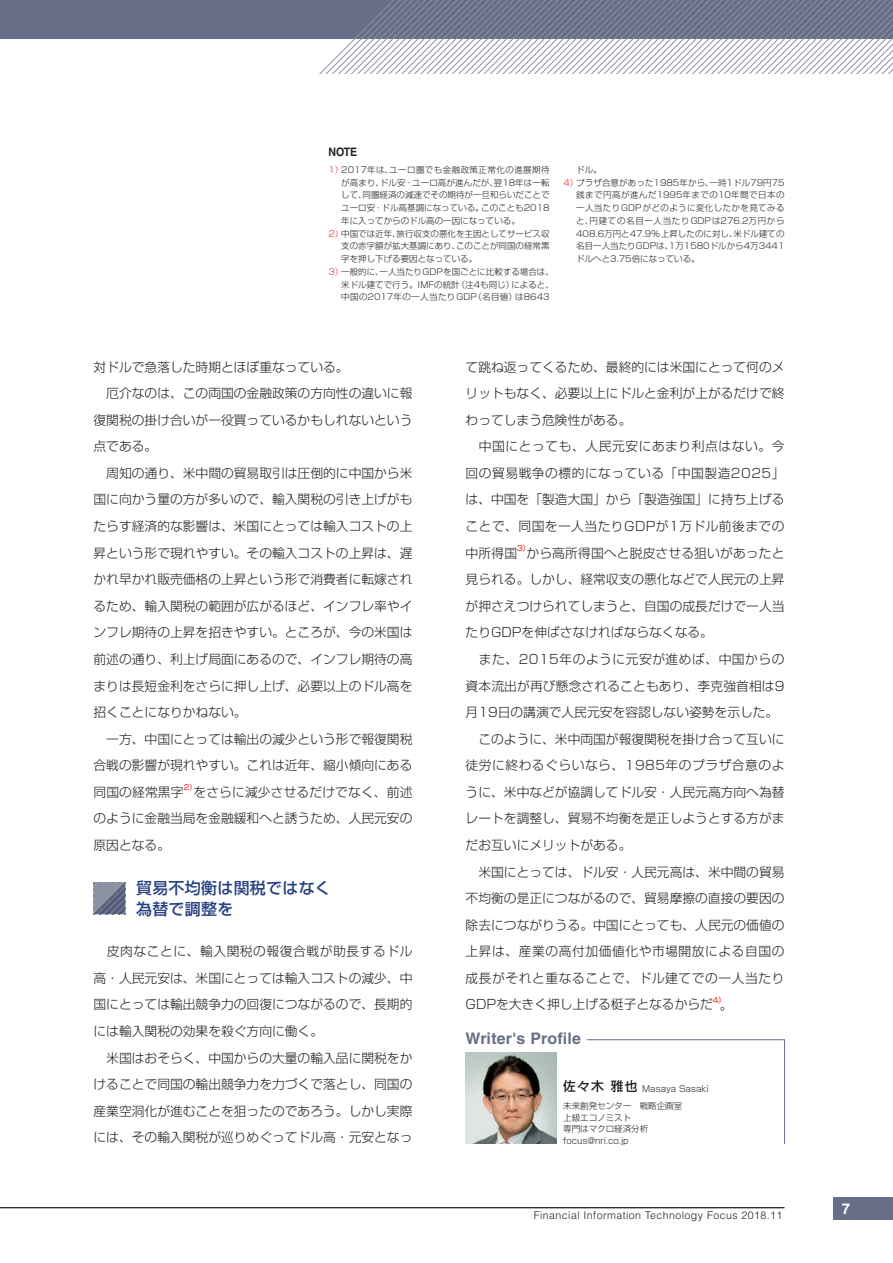
<style>
.page{position:relative;width:893px;height:1263px;background:#fff}
.page>*{position:absolute;margin:0;border:0;box-sizing:border-box;transform-origin:0 0}
.t1{font:500 15.9px/20.2px "Shin Go Pro";letter-spacing:.02em;color:#264081}
.t2{font:700 15.9px "Helvetica LT Std";letter-spacing:.005em;color:#666f87}
.t3{font:700 14.85px "Helvetica LT Std";color:#fff}
.t4{font:300 12.75px/26.5px "Shin Go Pro";color:#231f20}
.t5{font:700 11.7px "Helvetica LT Std";color:#231f20;scale:.91 1}
.t6{font:300 10.65px "Helvetica LT Std";letter-spacing:.04em;color:#231f20}
.t7{font:300 8.55px/11.7px "Shin Go Pro";color:#231f20}
.t8{font:300 8.55px "Shin Go Pro";letter-spacing:.05em;color:#231f20}
.t9{font:300 8.55px "Shin Go Pro";letter-spacing:.025em;color:#231f20}
.t10{font:300 8.55px "Shin Go Pro";letter-spacing:.075em;color:#231f20}
.t11{font:300 8.55px "Shin Go Pro";letter-spacing:.06em;color:#231f20}
.t12{font:300 8.55px "Shin Go Pro";letter-spacing:.045em;color:#231f20}
.t13{font:7.5px "Shin Go Pro";color:#ee1d23}
.s1{color:#ee1d23}
.s2{font-weight:500;font-size:12.75px}
</style>
<div class="page">
<div style="left:0;top:0;width:893px;height:38px;background:#666f87"></div>
<svg style="left:282px;top:0;width:611px;height:74px"></svg>
<svg style="left:586px;top:1039px;width:199px;height:105px"></svg>
<hr style="left:0;top:1207px;width:784px;height:1px;background:#231f20">
<svg style="left:94px;top:882px;width:31px;height:32px"></svg>
<img style="left:466px;top:1053px;width:91px;height:91px">
<div style="left:833px;top:1197px;width:60px;height:23px;background:#666f87"></div>
<p class="t5" style="left:328px;top:145px;width:33px">NOTE</p>
<p class="t8" style="left:328px;top:163px;width:223px"><span class="s1">1）</span>2017年は、ユーロ圏でも金融政策正常化の進展期待</p>
<p class="t7" style="left:341px;top:175px;width:210px">が高まり、ドル安・ユーロ高が進んだが、翌18年は一転</p>
<p class="t7" style="left:341px;top:188px;width:210px">して、同圏経済の減速でその期待が一旦和らいだことで</p>
<p class="t7" style="left:341px;top:201px;width:210px">ユーロ安・ドル高基調になっている。このことも2018</p>
<p class="t7" style="left:341px;top:214px;width:180px">年に入ってからのドル高の一因になっている。</p>
<p class="t7" style="left:328px;top:226px;width:223px"><span class="s1">2）</span>中国では近年、旅行収支の悪化を主因としてサービス収</p>
<p class="t7" style="left:341px;top:239px;width:210px">支の赤字額が拡大基調にあり、このことが同国の経常黒</p>
<p class="t7" style="left:341px;top:252px;width:138px">字を押し下げる要因となっている。</p>
<p class="t7" style="left:328px;top:265px;width:227px"><span class="s1">3）</span>一般的に、一人当たりGDPを国ごとに比較する場合は、</p>
<p class="t7" style="left:341px;top:277px;width:214px">米ドル建てで行う。IMFの統計（注4も同じ）によると、</p>
<p class="t9" style="left:341px;top:290px;width:210px">中国の2017年の一人当たりGDP（名目値）は8643</p>
<p class="t7" style="left:576px;top:163px;width:27px">ドル。</p>
<p class="t7" style="left:563px;top:175px;width:223px"><span class="s1">4）</span>プラザ合意があった1985年から、一時1ドル79円75</p>
<p class="t11" style="left:576px;top:188px;width:210px">銭まで円高が進んだ1995年までの10年間で日本の</p>
<p class="t12" style="left:576px;top:201px;width:210px">一人当たりGDPがどのように変化したかを見てみる</p>
<p class="t10" style="left:576px;top:214px;width:210px">と、円建ての名目一人当たりGDPは276.2万円から</p>
<p class="t7" style="left:576px;top:226px;width:210px">408.6万円と47.9%上昇したのに対し、米ドル建ての</p>
<p class="t7" style="left:576px;top:239px;width:210px">名目一人当たりGDPは、1万1580ドルから4万3441</p>
<p class="t7" style="left:576px;top:252px;width:125px">ドルへと3.75倍になっている。</p>
<p class="t4" style="left:94px;top:352px;width:320px">対ドルで急落した時期とほぼ重なっている。<br>　厄介なのは、この両国の金融政策の方向性の違いに報復関税の掛け合いが一役買っているかもしれないという点である。<br>　周知の通り、米中間の貿易取引は圧倒的に中国から米国に向かう量の方が多いので、輸入関税の引き上げがもたらす経済的な影響は、米国にとっては輸入コストの上昇という形で現れやすい。その輸入コストの上昇は、遅かれ早かれ販売価格の上昇という形で消費者に転嫁されるため、輸入関税の範囲が広がるほど、インフレ率やインフレ期待の上昇を招きやすい。ところが、今の米国は前述の通り、利上げ局面にあるので、インフレ期待の高まりは長短金利をさらに押し上げ、必要以上のドル高を招くことになりかねない。<br>　一方、中国にとっては輸出の減少という形で報復関税合戦の影響が現れやすい。これは近年、縮小傾向にある同国の経常黒字</p>
<p class="t13" style="left:184px;top:781px;width:14px">2）</p>
<p class="t4" style="left:94px;top:777px;width:320px;text-align:justify;text-indent:100px">をさらに減少させるだけでなく、前述のように金融当局を金融緩和へと誘うため、人民元安の原因となる。</p>
<p class="t1" style="left:136px;top:876px;width:196px">貿易不均衡は関税ではなく為替で調整を</p>
<p class="t4" style="left:94px;top:937px;width:320px">　皮肉なことに、輸入関税の報復合戦が助長するドル高・人民元安は、米国にとっては輸入コストの減少、中国にとっては輸出競争力の回復につながるので、長期的には輸入関税の効果を殺ぐ方向に働く。<br>　米国はおそらく、中国からの大量の輸入品に関税をかけることで同国の輸出競争力を力づくで落とし、同国の産業空洞化が進むことを狙ったのであろう。しかし実際には、その輸入関税が巡りめぐってドル高・元安となっ</p>
<p class="t4" style="left:466px;top:352px;width:320px">て跳ね返ってくるため、最終的には米国にとって何のメリットもなく、必要以上にドルと金利が上がるだけで終わってしまう危険性がある。<br>　中国にとっても、人民元安にあまり利点はない。今回の貿易戦争の標的になっている「中国製造2025」は、中国を「製造大国」から「製造強国」に持ち上げることで、同国を一人当たりGDPが1万ドル前後までの中所得国</p>
<p class="t13" style="left:517px;top:542px;width:14px">3）</p>
<p class="t4" style="left:466px;top:538px;width:320px;text-indent:61px">から高所得国へと脱皮させる狙いがあったと見られる。しかし、経常収支の悪化などで人民元の上昇が押さえつけられてしまうと、自国の成長だけで一人当たりGDPを伸ばさなければならなくなる。<br>　また、2015年のように元安が進めば、中国からの資本流出が再び懸念されることもあり、李克強首相は9月19日の講演で人民元安を容認しない姿勢を示した。　このように、米中両国が報復関税を掛け合って互いに徒労に終わるぐらいなら、1985年のプラザ合意のように、米中などが協調してドル安・人民元高方向へ為替レートを調整し、貿易不均衡を是正しようとする方がまだお互いにメリットがある。<br>　米国にとっては、ドル安・人民元高は、米中間の貿易不均衡の是正につながるので、貿易摩擦の直接の要因の除去につながりうる。中国にとっても、人民元の価値の上昇は、産業の高付加価値化や市場開放による自国の成長がそれと重なることで、ドル建てでの一人当たり<br>GDPを大きく押し上げる梃子となるからだ</p>
<p class="t13" style="left:713px;top:994px;width:14px">4）</p>
<p class="t4" style="left:720px;top:990px;width:14px">。</p>
<p class="t2" style="left:466px;top:1029px;width:117px">Writer's Profile</p>
<p class="t7" style="left:563px;top:1080px;width:147px;line-height:16.5px"><span class="s2">佐々木 雅也</span> Masaya Sasaki未来創発センター　戦略企画室</p>
<p class="t7" style="left:563px;top:1110px;width:87px">上級エコノミスト<br>専門はマクロ経済分析focus@nri.co.jp</p>
<p class="t6" style="left:534px;top:1209px;width:250px">Financial Information Technology Focus 2018.11</p>
<p class="t3" style="left:842px;top:1199px;width:10px">7</p>
</div>
